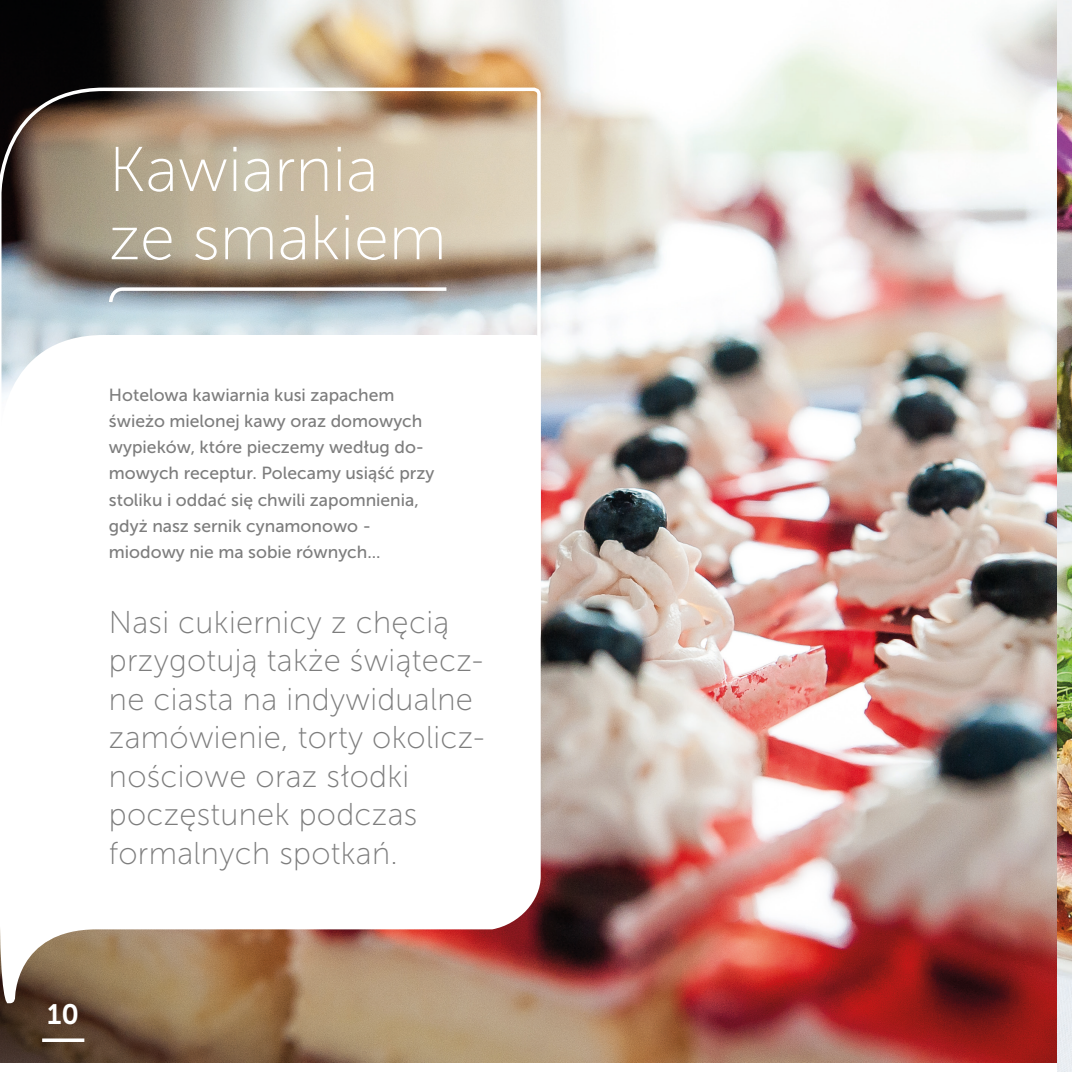
<style>
.page{position:relative;width:1072px;height:1072px;background:#fff}
.page>*{position:absolute;margin:0;border:0;box-sizing:border-box;transform-origin:0 0}
.t1{font:63px "Museo Sans 100";color:#fff}
.t2{font:31.5px/38.5px "Museo Sans 100";letter-spacing:.01em;color:#7d7d7d}
.t3{font:28px "Museo Sans 700";color:#fff}
.t4{font:17.5px/26.2px "Museo Sans 500";color:#7d7d7d}
</style>
<div class="page">
<img style="left:0;top:0;width:1057px;height:1062px">
<img style="left:1057px;top:0;width:14px;height:1071px">
<hr style="left:42px;top:1038px;width:42px;height:3px;background:#fff">
<svg style="left:0;top:761px;width:540px;height:242px"></svg>
<svg style="left:0;top:86px;width:542px;height:675px"></svg>
<svg style="left:107px;top:285px;width:343px;height:20px;background:#a1a5a9"></svg>
<p class="t1" style="left:109px;top:136px;width:271px">Kawiarnia</p>
<p class="t1" style="left:109px;top:204px;width:339px">ze smakiem</p>
<p class="t4" style="left:109px;top:381px;width:327px">Hotelowa kawiarnia kusi zapachem świeżo mielonej kawy oraz domowych wypieków, które pieczemy według do&shy;mowych receptur. Polecamy usiąść przy stoliku i oddać się chwili zapomnienia, gdyż nasz sernik cynamonowo -</p>
<p class="t4" style="left:109px;top:539px;width:273px">miodowy nie ma sobie równych...</p>
<p class="t2" style="left:109px;top:603px;width:377px">Nasi cukiernicy z chęcią przygotują także świątecz&shy;ne ciasta na indywidualne zamówienie, torty okolicz&shy;nościowe oraz słodki poczęstunek podczas formalnych spotkań.</p>
<p class="t3" style="left:47px;top:999px;width:33px">10</p>
</div>
